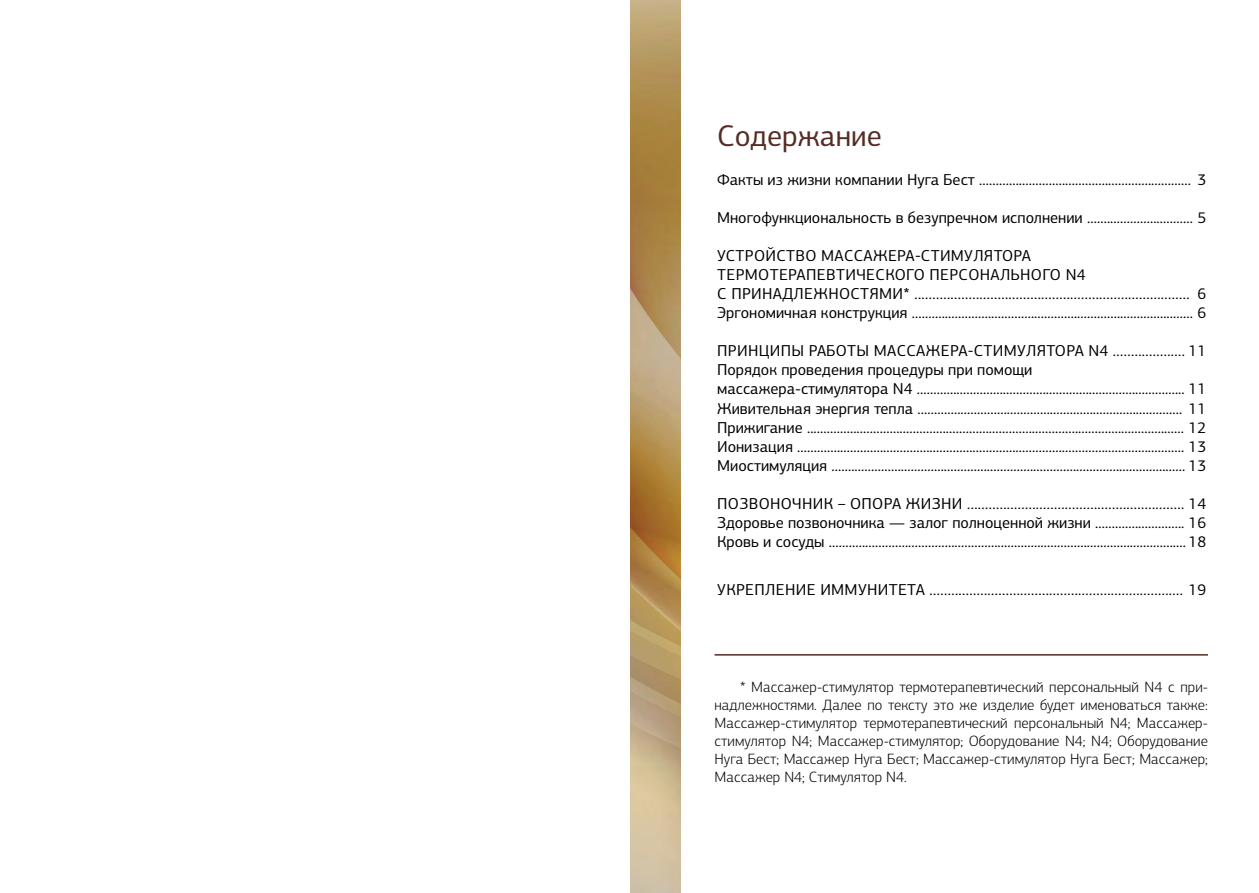
<style>
.page{position:relative;width:1259px;height:893px;background:#fff}
.page>*{position:absolute;margin:0;border:0;box-sizing:border-box;transform-origin:0 0}
.t1{font:30px "PF Centro Sans Pro";color:#552c25}
.t2{font:15.9px/19px "PF Centro Sans Pro";color:#000}
.t3{font:300 15px/18px "PF Centro Sans Pro";color:#000;text-align:justify}
</style>
<div class="page">
<img style="left:630px;top:0;width:50px;height:893px">
<hr style="left:714px;top:654px;width:494px;height:2px;background:#552c25">
<h1 class="t1" style="left:717px;top:118px;width:166px">Содержание</h1>
<p class="t2" style="left:717px;top:170px;width:490px">Факты из жизни компании Нуга Бест ................................................................ 3</p>
<p class="t2" style="left:717px;top:208px;width:491px">М ногофункциональность в безупречном исполнении ................................ 5</p>
<p class="t2" style="left:717px;top:246px;width:490px">Устройство массажера-стимулятора термотерапевтическОГО персональнОГО N4<br>с принадлежностями* ............................................................................ 6<br>Эргономичная конструкция ..................................................................................... 6</p>
<p class="t2" style="left:717px;top:341px;width:491px">Принципы работы массажера-стимулятора N4 .................... 11<br>Порядок проведения процедуры при помощи массажера-стимулятора N4 ................................................................................. 11<br>Живительная энергия тепла ................................................................................ 11<br>П рижигание .................................................................................................................. 12<br>Ионизация ..................................................................................................................... 13<br>М иостимуляция ........................................................................................................... 13</p>
<p class="t2" style="left:717px;top:494px;width:490px;text-align:justify">П озвоночник – опора жизни ............................................................ 14<br>Здоровье позвоночника — залог полноценной жизни ........................... 16<br>Кровь и сосуды ............................................................................................................ 18</p>
<p class="t2" style="left:717px;top:580px;width:490px">Укрепление иммунитета ...................................................................... 19</p>
<p class="t3" style="left:714px;top:678px;width:495px;text-indent:26px">* Массажер-стимулятор термотерапевтический персональный N4 с при&shy;надлежностями. Далее по тексту это же изделие будет именоваться также:<br>Массажер-стимулятор термотерапевтический персональный N4; Массажер&shy;стимулятор N4; Массажер-стимулятор; Оборудование N4; N4; Оборудование Нуга Бест; Массажер Нуга Бест; Массажер-стимулятор Нуга Бест; Массажер; Массажер N4; Стимулятор N4.</p>
</div>
